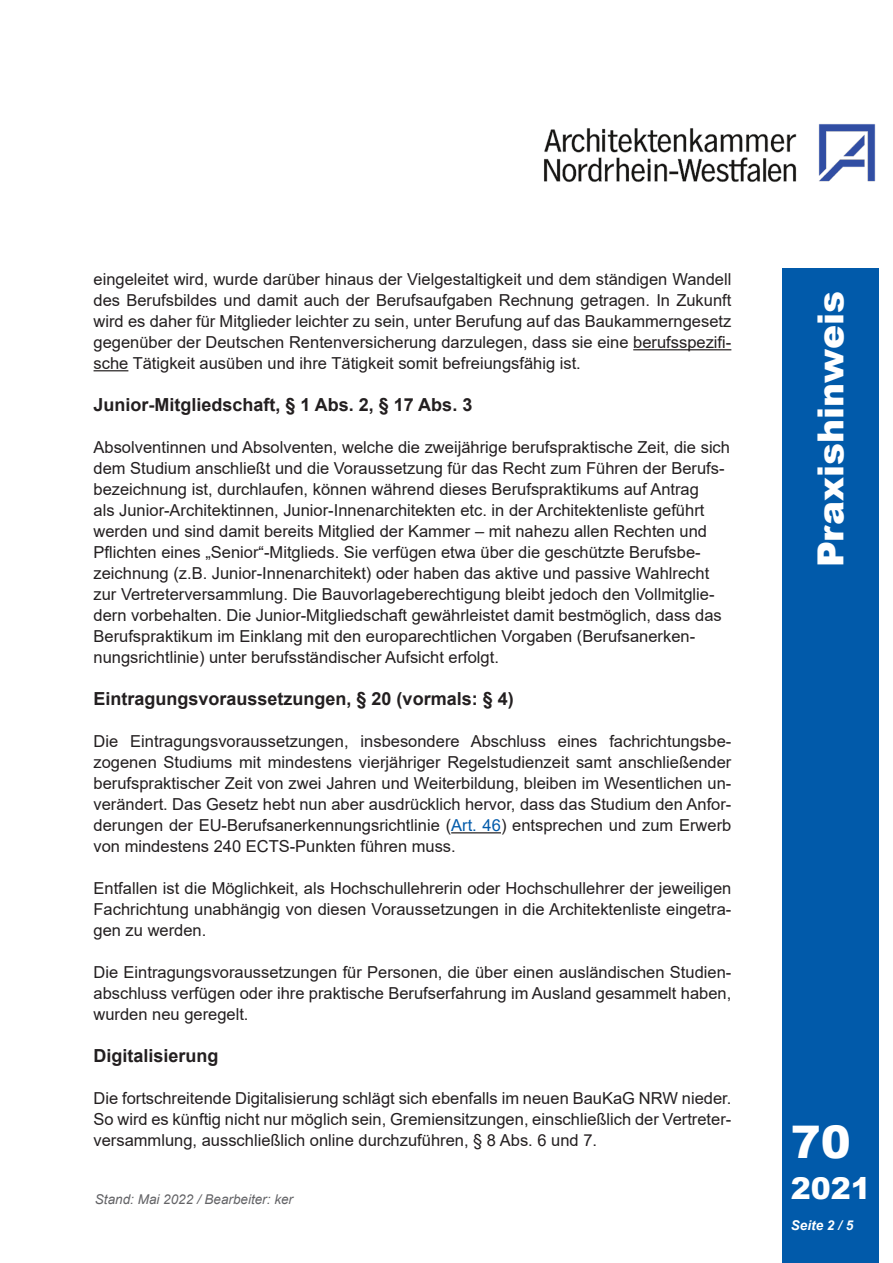
<style>
.page{position:relative;width:893px;height:1263px;background:#fff}
.page>*{position:absolute;margin:0;border:0;box-sizing:border-box;transform-origin:0 0}
.t1{font:900 45px "Arial";color:#fff}
.t2{font:900 36px "Arial";color:#fff}
.t3{font:900 30px "Arial";color:#fff}
.Zwischenüberschrift{font:700 18px "Arial";color:#231f20}
.Fließtext{font:16.5px/21px "Arial";color:#231f20;text-align:justify}
.Zwischenüberschrift-2{font:16.5px/21px "Arial";color:#231f20}
.t4{font:italic 13.5px "Arial";color:#636366}
.t5{font:italic 700 13.5px "Arial";color:#fff}
.s1{color:#015aaa}
</style>
<div class="page">
<img style="left:544px;top:124px;width:332px;height:58px">
<div style="left:782px;top:268px;width:96px;height:995px;background:#015aaa"></div>
<hr style="left:633px;top:349px;width:98px;height:1px;background:#231f20">
<hr style="left:94px;top:370px;width:34px;height:1px;background:#231f20">
<hr style="left:451px;top:832px;width:50px;height:1px;background:#231f20">
<p class="Fließtext" style="left:94px;top:269px;width:639px">eingeleitet wird, wurde darüber hinaus der Vielgestaltigkeit und dem ständigen Wandell des Berufsbildes und damit auch der Berufsaufgaben Rechnung getragen. In Zukunft wird es daher für Mitglieder leichter zu sein, unter Berufung auf das Baukammerngesetz gegenüber der Deutschen Rentenversicherung darzulegen, dass sie eine berufsspezifi&shy;sche Tätigkeit ausüben und ihre Tätigkeit somit befreiungsfähig ist.</p>
<p class="Zwischenüberschrift" style="left:94px;top:392px;width:380px">Junior-Mitgliedschaft, § 1 Abs. 2, § 17 Abs. 3</p>
<p class="Zwischenüberschrift-2" style="left:94px;top:437px;width:638px">Absolventinnen und Absolventen, welche die zweijährige berufspraktische Zeit, die sich dem Studium anschließt und die Voraussetzung für das Recht zum Führen der Berufs&shy;bezeichnung ist, durchlaufen, können während dieses Berufspraktikums auf Antrag<br>als Junior-Architektinnen, Junior-Innenarchitekten etc. in der Architektenliste geführt werden und sind damit bereits Mitglied der Kammer – mit nahezu allen Rechten und Pflichten eines „Senior“-Mitglieds. Sie verfügen etwa über die geschützte Berufsbe&shy;zeichnung (z.B. Junior-Innenarchitekt) oder haben das aktive und passive Wahlrecht zur Vertreterversammlung. Die Bauvorlageberechtigung bleibt jedoch den Vollmitglie&shy;dern vorbehalten. Die Junior-Mitgliedschaft gewährleistet damit bestmöglich, dass das Berufspraktikum im Einklang mit den europarechtlichen Vorgaben (Berufsanerken&shy;nungsrichtlinie) unter berufsständischer Aufsicht erfolgt.</p>
<p class="Zwischenüberschrift" style="left:94px;top:686px;width:422px">Eintragungsvoraussetzungen, § 20 (vormals: § 4)</p>
<p class="Fließtext" style="left:94px;top:731px;width:639px">Die Eintragungsvoraussetzungen, insbesondere Abschluss eines fachrichtungsbe&shy;zogenen Studiums mit mindestens vierjähriger Regelstudienzeit samt anschließender berufspraktischer Zeit von zwei Jahren und Weiterbildung, bleiben im Wesentlichen un&shy;verändert. Das Gesetz hebt nun aber ausdrücklich hervor, dass das Studium den Anfor&shy;derungen der EU-Berufsanerkennungsrichtlinie (<span class="s1">Art. 46</span>) entsprechen und zum Erwerb von mindestens 240 ECTS-Punkten führen muss.</p>
<p class="Fließtext" style="left:94px;top:878px;width:639px">Entfallen ist die Möglichkeit, als Hochschullehrerin oder Hochschullehrer der jeweiligen Fachrichtung unabhängig von diesen Voraussetzungen in die Architektenliste eingetra&shy;gen zu werden.</p>
<p class="Fließtext" style="left:94px;top:962px;width:639px">Die Eintragungsvoraussetzungen für Personen, die über einen ausländischen Studien&shy;abschluss verfügen oder ihre praktische Berufserfahrung im Ausland gesammelt haben, wurden neu geregelt.</p>
<p class="Zwischenüberschrift" style="left:94px;top:1043px;width:127px">Digitalisierung</p>
<p class="Fließtext" style="left:94px;top:1088px;width:639px">Die fortschreitende Digitalisierung schlägt sich ebenfalls im neuen BauKaG NRW nieder.<br>So wird es künftig nicht nur möglich sein, Gremiensitzungen, einschließlich der Vertreter&shy;versammlung, ausschließlich online durchzuführen, § 8 Abs. 6 und 7.</p>
<p class="t4" style="left:95px;top:1190px;width:200px">Stand: Mai 2022 / Bearbeiter: ker</p>
<h2 class="t2" style="left:805px;top:567px;width:278px;rotate:-90deg">Praxishinweis</h2>
<h1 class="t1" style="left:791px;top:1109px;width:62px">70</h1>
<h3 class="t3" style="left:791px;top:1167px;width:82px">2021</h3>
<p class="t5" style="left:791px;top:1216px;width:64px">Seite 2 / 5</p>
</div>
